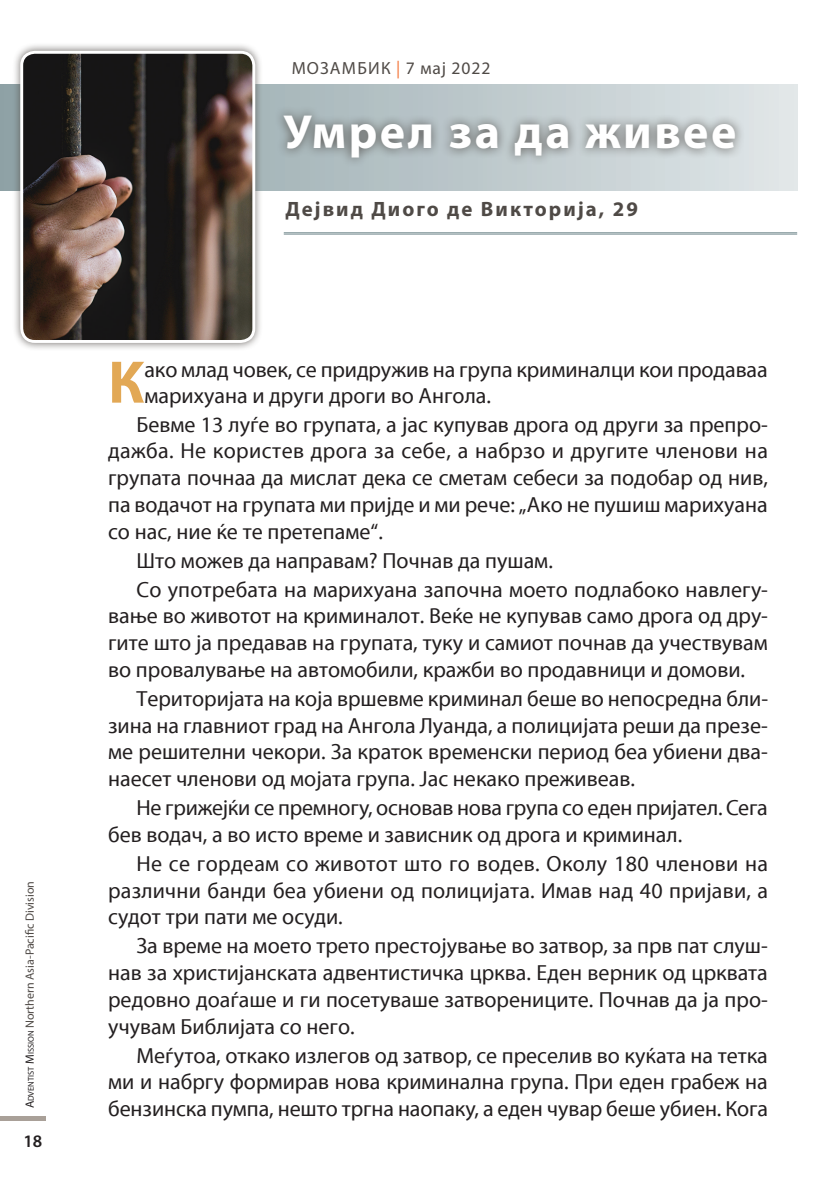
<style>
.page{position:relative;width:840px;height:1191px;background:#fff}
.page>*{position:absolute;margin:0;border:0;box-sizing:border-box;transform-origin:0 0}
.t1{font:700 60.6px "Myri";color:#e2a855}
.t2{font:700 48px "Myriad Pro";letter-spacing:.05em;color:#fff}
.t3{font:22px/26.8px "Myri";color:#231f20;text-align:justify}
.t4{font:700 20.8px "Myriad Pro";letter-spacing:.1em;color:#4f4a46}
.t5{font:17.6px "Myriad Pro";letter-spacing:.06em;color:#4f4a46}
.t6{font:600 17.6px "Myriad Pro";color:#231f20}
.t7{font:12px "Myriad Pro";color:#4f4a46}
.s1{color:#231f20}
.s2{font-size:8.4px;color:#231f20}
.s3{color:#f4793e}
</style>
<div class="page">
<div style="left:0;top:1116px;width:46px;height:5px;background:#a9a098"></div>
<svg style="left:0;top:84px;width:796px;height:107px;background:#c3cdd0"></svg>
<div style="left:274px;top:105px;width:470px;height:63px;background:#4f4a46;opacity:.88"></div>
<hr style="left:283px;top:232px;width:513px;height:1px;background:#778d91">
<hr style="left:283px;top:234px;width:513px;height:1px;background:#778d91">
<div style="left:12px;top:43px;width:251px;height:308px;background:#4f4a46;opacity:.75"></div>
<img style="left:22px;top:52px;width:232px;height:289px">
<div style="left:20px;top:51px;width:235px;height:292px;border:3px solid #fff;border-radius:13px"></div>
<p class="t7" style="left:22px;top:1108px;width:229px;rotate:-90deg"><span class="s1">A</span><span class="s2">dventist</span> <span class="s1">M</span><span class="s2">ission</span> Northern Asia-Pacific Division</p>
<p class="t6" style="left:23px;top:1130px;width:20px">18</p>
<p class="t5" style="left:291px;top:57px;width:200px">МОЗАМБИК <span class="s3">|</span> 7 мај 2022</p>
<h2 class="t2" style="left:283px;top:100px;width:454px">Умрел за да живее</h2>
<p class="t4" style="left:285px;top:195px;width:354px">Дејвид Диого де Викторија, 29</p>
<h1 class="t1" style="left:108px;top:348px;width:38px">К</h1>
<p class="t3" style="left:144px;top:357px;width:624px;line-height:26px">ако млад човек, се придружив на група криминалци кои продаваа марихуана и други дроги во Ангола.</p>
<p class="t3" style="left:108px;top:411px;width:661px;text-indent:28px">Бевме 13 луѓе во групата, а јас купував дрога од други за препро&shy;дажба. Не користев дрога за себе, а набрзо и другите членови на групата почнаа да мислат дека се сметам себеси за подобар од нив, па водачот на групата ми пријде и ми рече: „Ако не пушиш марихуана со нас, ние ќе те претепаме“.</p>
<p class="t3" style="left:136px;top:546px;width:632px;line-height:29px">Што можев да направам? Почнав да пушам.<br>Со употребата на марихуана започна моето подлабоко навлегу-</p>
<p class="t3" style="left:108px;top:603px;width:661px">вање во животот на криминалот. Веќе не купував само дрога од дру&shy;гите што ја предавав на групата, туку и самиот почнав да учествувам во провалување на автомобили, кражби во продавници и домови.</p>
<p class="t3" style="left:108px;top:685px;width:661px;text-indent:28px">Територијата на која вршевме криминал беше во непосредна бли&shy;зина на главниот град на Ангола Луанда, а полицијата реши да презе&shy;ме решителни чекори. За краток временски период беа убиени два&shy;наесет членови од мојата група. Јас некако преживеав.</p>
<p class="t3" style="left:108px;top:794px;width:660px;text-indent:28px">Не грижејќи се премногу, основав нова група со еден пријател. Сега бев водач, а во исто време и зависник од дрога и криминал.</p>
<p class="t3" style="left:108px;top:850px;width:661px;text-indent:28px">Не се гордеам со животот што го водев. Околу 180 членови на различни банди беа убиени од полицијата. Имав над 40 пријави, а судот три пати ме осуди.</p>
<p class="t3" style="left:108px;top:933px;width:661px;text-indent:28px">За време на моето трето престојување во затвор, за прв пат слуш&shy;нав за христијанската адвентистичка црква. Еден верник од црквата редовно доаѓаше и ги посетуваше затворениците. Почнав да ја про&shy;учувам Библијата со него.</p>
<p class="t3" style="left:108px;top:1042px;width:661px;text-indent:28px">Меѓутоа, откако излегов од затвор, се преселив во куќата на тетка ми и набргу формирав нова криминална група. При еден грабеж на бензинска пумпа, нешто тргна наопаку, а еден чувар беше убиен. Кога</p>
</div>
